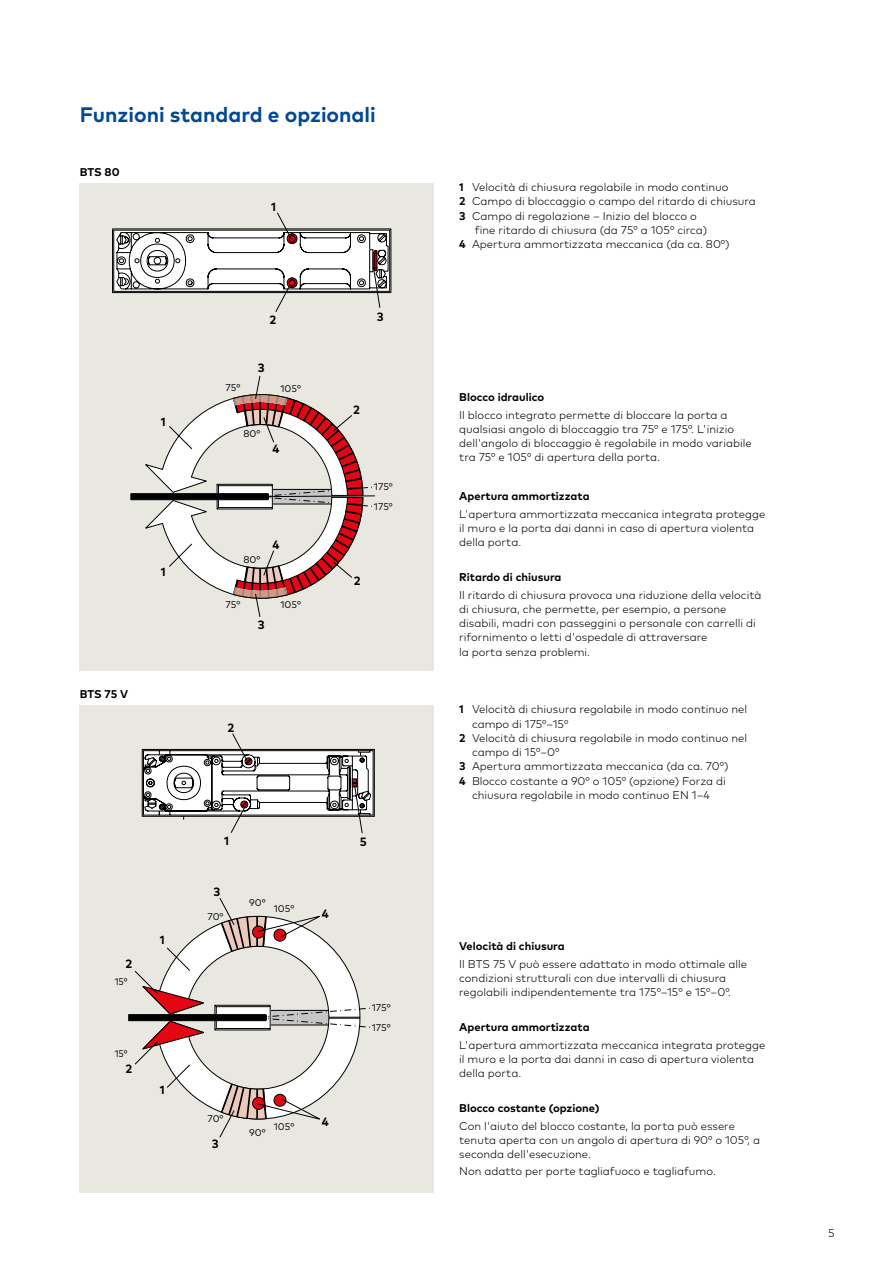
<style>
.page{position:relative;width:893px;height:1263px;background:#fff}
.page>*{position:absolute;margin:0;border:0;box-sizing:border-box;transform-origin:0 0}
.t1{font:700 21px "Mark Pro";color:#004994}
.t2{font:700 12px "Mark Pro";color:#000}
.t3{font:300 11.25px/14.2px "Mark Pro";color:#000}
.t4{font:700 11.25px "Mark Pro";color:#000}
.t5{font:9.75px "Mark Pro";color:#000}
.t6{font:9.75px "Mark Pro";color:#000;scale:.95 1}
.s1{font-weight:700}
</style>
<div class="page">
<div style="left:80px;top:183px;width:354px;height:487px;background:#e9e8e0"></div>
<svg style="left:130px;top:375px;width:245px;height:242px"></svg>
<svg style="left:112px;top:212px;width:280px;height:100px"></svg>
<div style="left:80px;top:705px;width:354px;height:488px;background:#e9e8e0"></div>
<svg style="left:128px;top:897px;width:242px;height:241px"></svg>
<svg style="left:141px;top:733px;width:234px;height:101px"></svg>
<h1 class="t1" style="left:80px;top:98px;width:298px">Funzioni standard e opzionali</h1>
<p class="t4" style="left:80px;top:163px;width:41px">BTS 80</p>
<p class="t2" style="left:161px;top:415px;width:6px">1</p>
<p class="t2" style="left:161px;top:564px;width:6px">1</p>
<p class="t4" style="left:80px;top:685px;width:50px">BTS 75 V</p>
<p class="t2" style="left:126px;top:957px;width:8px">2</p>
<p class="t6" style="left:115px;top:976px;width:15px">15°</p>
<p class="t6" style="left:115px;top:1048px;width:15px">15°</p>
<p class="t2" style="left:126px;top:1062px;width:8px">2</p>
<p class="t2" style="left:160px;top:933px;width:6px">1</p>
<p class="t2" style="left:160px;top:1083px;width:6px">1</p>
<p class="t2" style="left:271px;top:200px;width:6px">1</p>
<p class="t2" style="left:270px;top:312px;width:8px">2</p>
<p class="t2" style="left:377px;top:309px;width:8px">3</p>
<p class="t5" style="left:225px;top:382px;width:16px">75°</p>
<p class="t2" style="left:258px;top:361px;width:8px">3</p>
<p class="t5" style="left:280px;top:383px;width:22px">105°</p>
<p class="t5" style="left:243px;top:428px;width:18px">80°</p>
<p class="t2" style="left:272px;top:442px;width:9px">4</p>
<p class="t5" style="left:243px;top:554px;width:18px">80°</p>
<p class="t2" style="left:273px;top:538px;width:9px">4</p>
<p class="t5" style="left:225px;top:599px;width:16px">75°</p>
<p class="t2" style="left:258px;top:618px;width:8px">3</p>
<p class="t5" style="left:280px;top:598px;width:22px">105°</p>
<p class="t2" style="left:227px;top:720px;width:8px">2</p>
<p class="t2" style="left:353px;top:403px;width:8px">2</p>
<p class="t5" style="left:374px;top:481px;width:20px">175°</p>
<p class="t5" style="left:374px;top:501px;width:20px">175°</p>
<p class="t2" style="left:354px;top:574px;width:8px">2</p>
<p class="t2" style="left:224px;top:834px;width:6px">1</p>
<p class="t2" style="left:360px;top:835px;width:8px">5</p>
<p class="t2" style="left:214px;top:885px;width:8px">3</p>
<p class="t5" style="left:208px;top:911px;width:17px">70°</p>
<p class="t5" style="left:249px;top:897px;width:18px">90°</p>
<p class="t5" style="left:274px;top:903px;width:22px">105°</p>
<p class="t2" style="left:322px;top:907px;width:9px">4</p>
<p class="t5" style="left:208px;top:1113px;width:17px">70°</p>
<p class="t2" style="left:212px;top:1137px;width:8px">3</p>
<p class="t5" style="left:249px;top:1127px;width:18px">90°</p>
<p class="t5" style="left:274px;top:1121px;width:22px">105°</p>
<p class="t2" style="left:322px;top:1114px;width:9px">4</p>
<p class="t5" style="left:372px;top:1002px;width:20px">175°</p>
<p class="t5" style="left:372px;top:1022px;width:20px">175°</p>
<p class="t3" style="left:459px;top:179px;width:271px"><span class="s1">1</span> Velocità di chiusura regolabile in modo continuo</p>
<p class="t3" style="left:459px;top:193px;width:298px"><span class="s1">2</span> Campo di bloccaggio o campo del ritardo di chiusura</p>
<p class="t3" style="left:459px;top:208px;width:239px"><span class="s1">3</span> Campo di regolazione – Inizio del blocco o</p>
<p class="t3" style="left:475px;top:222px;width:234px">fine ritardo di chiusura (da 75° a 105° circa)</p>
<p class="t3" style="left:459px;top:236px;width:272px"><span class="s1">4</span> Apertura ammortizzata meccanica (da ca. 80°)</p>
<p class="t4" style="left:459px;top:388px;width:86px">Blocco idraulico</p>
<p class="t3" style="left:459px;top:407px;width:294px">Il blocco integrato permette di bloccare la porta a qualsiasi angolo di bloccaggio tra 75° e 175°. L'inizio dell'angolo di bloccaggio è regolabile in modo variabile tra 75° e 105° di apertura della porta.</p>
<p class="t4" style="left:459px;top:487px;width:132px">Apertura ammortizzata</p>
<p class="t3" style="left:459px;top:506px;width:308px">L'apertura ammortizzata meccanica integrata protegge il muro e la porta dai danni in caso di apertura violenta della porta.</p>
<p class="t4" style="left:459px;top:568px;width:104px">Ritardo di chiusura</p>
<p class="t3" style="left:459px;top:587px;width:304px">Il ritardo di chiusura provoca una riduzione della velocità di chiusura, che permette, per esempio, a persone disabili, madri con passeggini o personale con carrelli di rifornimento o letti d'ospedale di attraversare<br>la porta senza problemi.</p>
<p class="t3" style="left:459px;top:701px;width:289px"><span class="s1">1</span> Velocità di chiusura regolabile in modo continuo nel</p>
<p class="t3" style="left:472px;top:715px;width:98px">campo di 175°–15°</p>
<p class="t3" style="left:459px;top:730px;width:289px"><span class="s1">2</span> Velocità di chiusura regolabile in modo continuo nel</p>
<p class="t3" style="left:472px;top:744px;width:89px">campo di 15°–0°</p>
<p class="t3" style="left:459px;top:758px;width:271px"><span class="s1">3</span> Apertura ammortizzata meccanica (da ca. 70°)</p>
<p class="t3" style="left:459px;top:772px;width:268px"><span class="s1">4</span> Blocco costante a 90° o 105° (opzione) Forza di</p>
<p class="t3" style="left:472px;top:787px;width:240px">chiusura regolabile in modo continuo EN 1–4</p>
<p class="t4" style="left:459px;top:937px;width:107px">Velocità di chiusura</p>
<p class="t3" style="left:459px;top:956px;width:289px">Il BTS 75 V può essere adattato in modo ottimale alle condizioni strutturali con due intervalli di chiusura regolabili indipendentemente tra 175°–15° e 15°–0°.</p>
<p class="t4" style="left:459px;top:1018px;width:132px">Apertura ammortizzata</p>
<p class="t3" style="left:459px;top:1037px;width:308px">L'apertura ammortizzata meccanica integrata protegge il muro e la porta dai danni in caso di apertura violenta della porta.</p>
<p class="t4" style="left:459px;top:1099px;width:142px">Blocco costante (opzione)</p>
<p class="t3" style="left:459px;top:1118px;width:302px">Con l'aiuto del blocco costante, la porta può essere tenuta aperta con un angolo di apertura di 90° o 105°, a seconda dell'esecuzione.</p>
<p class="t3" style="left:459px;top:1163px;width:258px">Non adatto per porte tagliafuoco e tagliafumo.</p>
<p class="t3" style="left:828px;top:1225px;width:8px">5</p>
</div>
